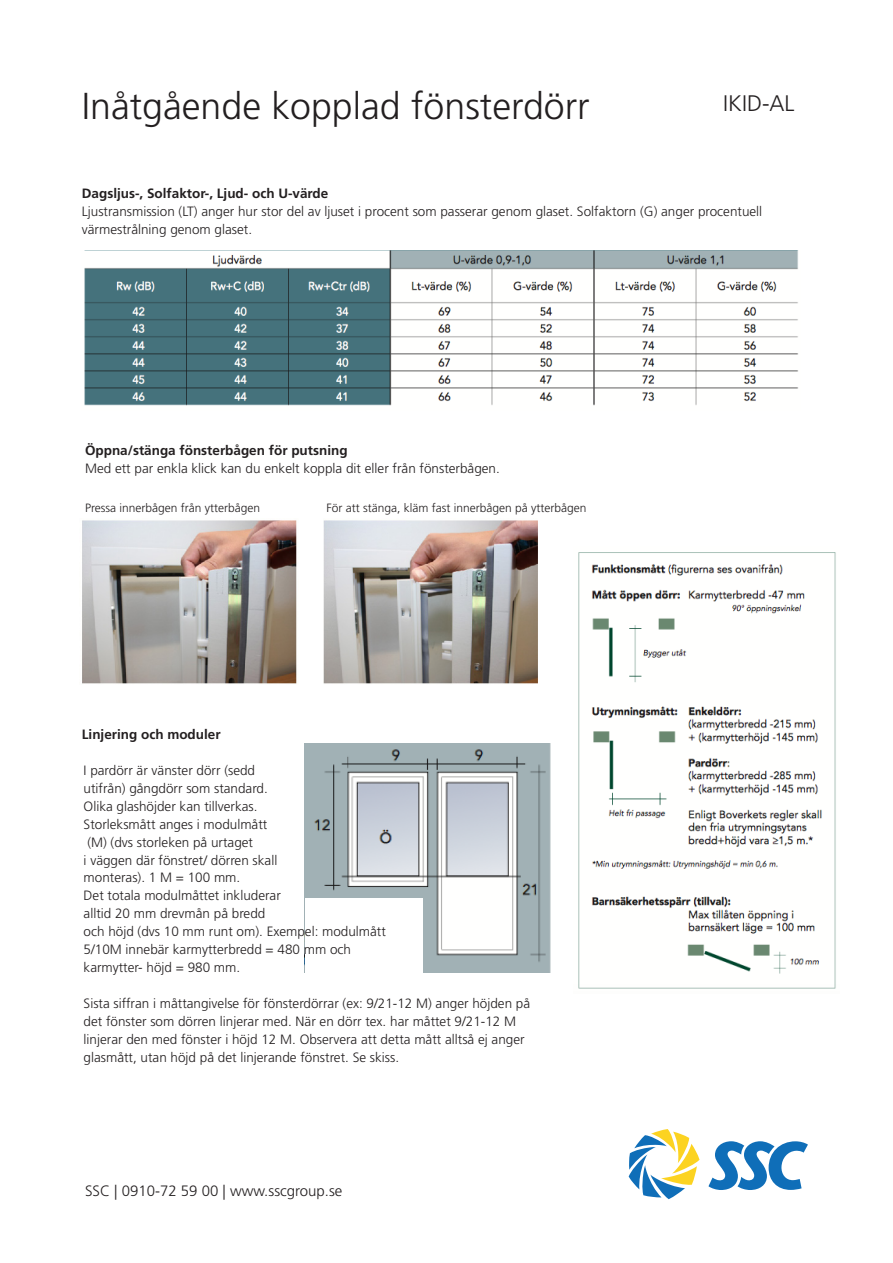
<style>
.page{position:relative;width:893px;height:1263px;background:#fff}
.page>*{position:absolute;margin:0;border:0;box-sizing:border-box;transform-origin:0 0}
.t1{font:300 37.5px "Frutiger LT Std";color:#231f20}
.t2{font:300 22.5px "Frutiger LT Std";color:#231f20}
.t3{font:300 15px "Frutiger LT Std";color:#231f20}
.t4{font:300 13.5px/18px "Frutiger LT Std";color:#231f20}
.t5{font:700 13.5px "Frutiger LT Std";color:#231f20}
.t6{font:300 12px "Frutiger LT Std";color:#231f20}
</style>
<div class="page">
<svg style="left:708px;top:1141px;width:100px;height:49px"></svg>
<svg style="left:629px;top:1129px;width:71px;height:70px"></svg>
<img style="left:84px;top:251px;width:714px;height:155px">
<img style="left:82px;top:520px;width:456px;height:164px">
<img style="left:578px;top:552px;width:258px;height:437px">
<img style="left:305px;top:743px;width:246px;height:230px">
<div style="left:305px;top:898px;width:117px;height:75px;background:#fff"></div>
<h1 class="t1" style="left:82px;top:85px;width:509px">Inåtgående kopplad fönsterdörr</h1>
<h2 class="t2" style="left:723px;top:90px;width:73px">IKID-AL</h2>
<p class="t5" style="left:82px;top:185px;width:248px">Dagsljus-, Solfaktor-, Ljud- och U-värde</p>
<p class="t4" style="left:82px;top:202px;width:682px">Ljustransmission (LT) anger hur stor del av ljuset i procent som passerar genom glaset. Solfaktorn (G) anger procentuell värmestrålning genom glaset.</p>
<p class="t5" style="left:85px;top:442px;width:264px">Öppna/stänga fönsterbågen för putsning</p>
<p class="t4" style="left:85px;top:459px;width:416px">Med ett par enkla klick kan du enkelt koppla dit eller från fönsterbågen.</p>
<p class="t6" style="left:85px;top:501px;width:177px">Pressa innerbågen från ytterbågen</p>
<p class="t6" style="left:326px;top:501px;width:262px">För att stänga, kläm fast innerbågen på ytterbågen</p>
<p class="t5" style="left:82px;top:727px;width:140px">Linjering och moduler</p>
<p class="t4" style="left:84px;top:761px;width:304px">I pardörr är vänster dörr (sedd<br>utifrån) gångdörr som standard.<br>Olika glashöjder kan tillverkas.<br>Storleksmått anges i modulmått<br>(M) (dvs storleken på urtaget<br>i väggen där fönstret/ dörren skall<br>monteras). 1 M = 100 mm.<br>Det totala modulmåttet inkluderar<br>alltid 20 mm drevmån på bredd<br>och höjd (dvs 10 mm runt om). Exempel: modulmått<br>5/10M innebär karmytterbredd = 480 mm och karmytter- höjd = 980 mm.</p>
<p class="t4" style="left:84px;top:995px;width:448px">Sista siffran i måttangivelse för fönsterdörrar (ex: 9/21-12 M) anger höjden på det fönster som dörren linjerar med. När en dörr tex. har måttet 9/21-12 M linjerar den med fönster i höjd 12 M. Observera att detta mått alltså ej anger glasmått, utan höjd på det linjerande fönstret. Se skiss.</p>
<p class="t3" style="left:85px;top:1182px;width:259px">SSC | 0910-72 59 00 | www.sscgroup.se</p>
</div>
